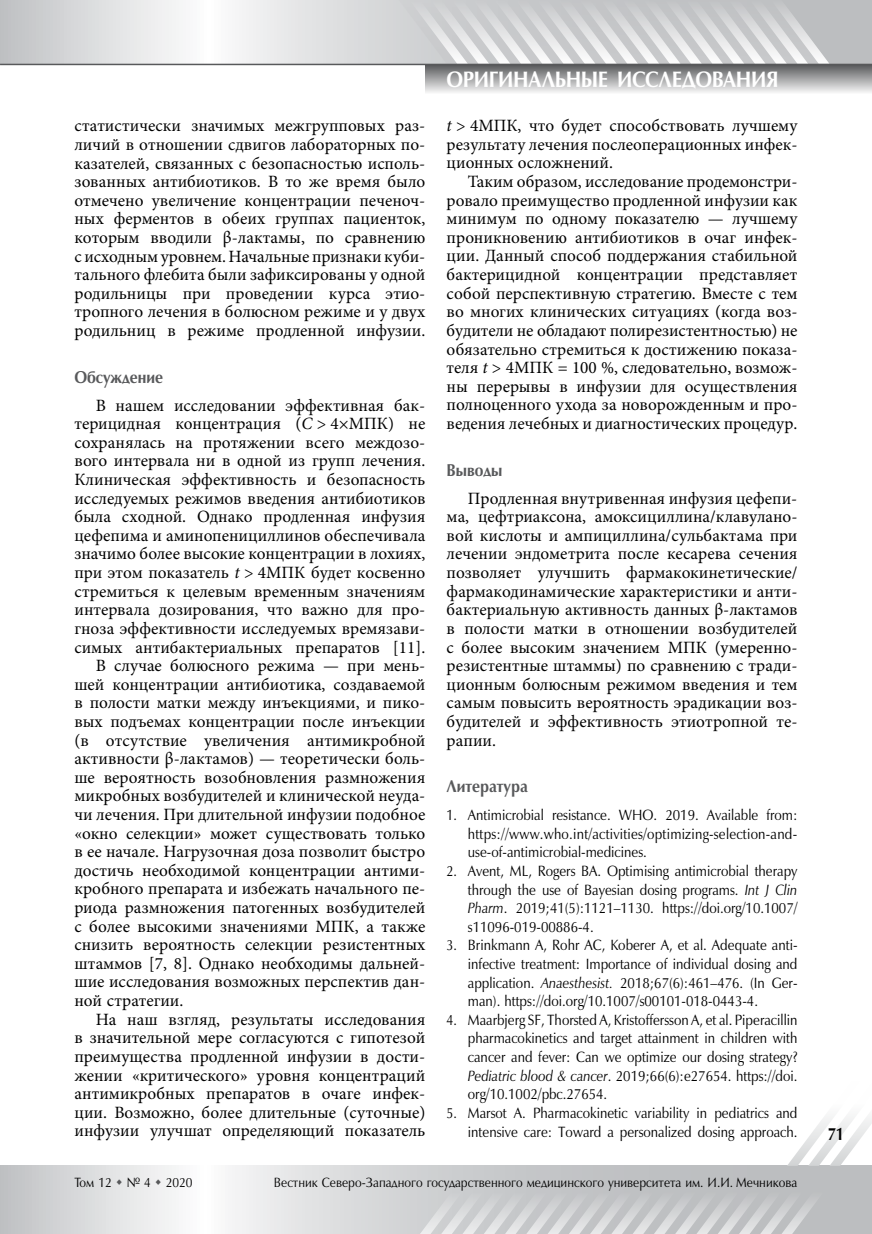
<style>
.page{position:relative;width:872px;height:1234px;background:#fff}
.page>*{position:absolute;margin:0;border:0;box-sizing:border-box;transform-origin:0 0}
.t1{font:700 22.5px "Optimum AP";letter-spacing:-.02em;color:#fff;scale:.9 1}
.t2{font:700 18px "Optimum AP";color:#000;scale:.85 1}
.t3{font:17.25px/18.6px "Minion Pro";color:#000;text-align:justify}
.t4{font:700 17.25px "Optimum AP";color:#58595b;scale:.9 1}
.t5{font:15px/18.6px "Optimum AP";color:#000;text-align:justify;scale:.85 1}
.t6{font:13.5px "Optimum AP";color:#000;scale:.9 1}
.s1{font-style:italic}
</style>
<div class="page">
<svg style="left:0;top:0;width:872px;height:64px"></svg>
<svg style="left:0;top:1165px;width:404px;height:68px"></svg>
<div style="left:425px;top:64px;width:447px;height:30px;background:linear-gradient(to bottom,#555658,#f4f4f4)"></div>
<svg style="left:383px;top:0;width:446px;height:64px;background:#d1d2d4"></svg>
<hr style="left:0;top:64px;width:872px;height:1px;background:#58595b">
<svg style="left:404px;top:1116px;width:468px;height:117px"></svg>
<div style="left:859px;top:1130px;width:13px;height:28px;background:#fff"></div>
<svg style="left:117px;top:1178px;width:5px;height:6px"></svg>
<svg style="left:156px;top:1178px;width:5px;height:6px"></svg>
<p class="t3" style="left:74px;top:117px;width:352px">статистически значимых межгрупповых раз‑ личий в отношении сдвигов лабораторных по‑ казателей, связанных с безопасностью исполь‑ зованных антибиотиков. В то же время было отмечено увеличение концентрации печеноч‑ ных ферментов в обеих группах пациенток, которым вводили β-лактамы, по сравнению с исходным уровнем. Начальные признаки куби&shy;тального флебита были зафиксированы у одной родильницы при проведении курса этио&shy;тропного лечения в болюсном режиме и у двух родильниц в режиме продленной инфузии.</p>
<p class="t4" style="left:74px;top:367px;width:100px">Обсуждение</p>
<p class="t3" style="left:96px;top:396px;width:331px">В нашем исследовании эффективная бак‑</p>
<p class="t3" style="left:74px;top:414px;width:352px">терицидная концентрация (<span class="s1">С</span> &gt; 4×МПК) не</p>
<p class="t3" style="left:74px;top:433px;width:352px">сохранялась на протяжении всего междозо‑</p>
<p class="t3" style="left:74px;top:451px;width:352px">вого интервала ни в одной из групп лечения.</p>
<p class="t3" style="left:74px;top:470px;width:352px">Клиническая эффективность и безопасность</p>
<p class="t3" style="left:74px;top:489px;width:352px">исследуемых режимов введения антибиотиков</p>
<p class="t3" style="left:74px;top:507px;width:352px">была сходной. Однако продленная инфузия</p>
<p class="t3" style="left:74px;top:526px;width:352px">цефепима и аминопенициллинов обеспечивала</p>
<p class="t3" style="left:74px;top:544px;width:352px">значимо более высокие концентрации в лохиях,</p>
<p class="t3" style="left:74px;top:563px;width:352px">при этом показатель <span class="s1">t</span> &gt; 4МПК будет косвенно</p>
<p class="t3" style="left:74px;top:582px;width:352px">стремиться к целевым временным значениям</p>
<p class="t3" style="left:74px;top:600px;width:352px">интервала дозирования, что важно для про‑</p>
<p class="t3" style="left:74px;top:619px;width:350px">гноза эффективности исследуемых времязави-</p>
<p class="t3" style="left:74px;top:637px;width:352px">симых антибактериальных препаратов [11].</p>
<p class="t3" style="left:96px;top:656px;width:331px">В случае болюсного режима — при мень‑</p>
<p class="t3" style="left:74px;top:674px;width:352px">шей концентрации антибиотика, создаваемой</p>
<p class="t3" style="left:74px;top:693px;width:352px">в полости матки между инъекциями, и пико‑</p>
<p class="t3" style="left:74px;top:712px;width:352px">вых подъемах концентрации после инъекции</p>
<p class="t3" style="left:74px;top:730px;width:352px">(в отсутствие увеличения антимикробной</p>
<p class="t3" style="left:74px;top:749px;width:352px">активности β-лактамов) — теоретически боль‑</p>
<p class="t3" style="left:74px;top:767px;width:352px">ше вероятность возобновления размножения</p>
<p class="t3" style="left:74px;top:786px;width:352px">микробных возбудителей и клинической неуда‑</p>
<p class="t3" style="left:74px;top:805px;width:352px">чи лечения. При длительной инфузии подобное</p>
<p class="t3" style="left:74px;top:823px;width:352px">«окно селекции» может существовать только</p>
<p class="t3" style="left:74px;top:842px;width:352px">в ее начале. Нагрузочная доза позволит быстро</p>
<p class="t3" style="left:74px;top:860px;width:352px">достичь необходимой концентрации антими‑</p>
<p class="t3" style="left:74px;top:879px;width:352px">кробного препарата и избежать начального пе‑</p>
<p class="t3" style="left:74px;top:898px;width:352px">риода размножения патогенных возбудителей</p>
<p class="t3" style="left:74px;top:916px;width:352px">с более высокими значениями МПК, а также</p>
<p class="t3" style="left:74px;top:935px;width:352px">снизить вероятность селекции резистентных</p>
<p class="t3" style="left:74px;top:953px;width:352px">штаммов [7, 8]. Однако необходимы дальней‑</p>
<p class="t3" style="left:74px;top:972px;width:352px">шие исследования возможных перспектив дан‑</p>
<p class="t3" style="left:74px;top:991px;width:110px">ной стратегии.</p>
<p class="t3" style="left:96px;top:1009px;width:331px">На наш взгляд, результаты исследования</p>
<p class="t3" style="left:74px;top:1028px;width:352px">в значительной мере согласуются с гипотезой</p>
<p class="t3" style="left:74px;top:1046px;width:352px">преимущества продленной инфузии в дости‑</p>
<p class="t3" style="left:74px;top:1065px;width:352px">жении «критического» уровня концентраций</p>
<p class="t3" style="left:74px;top:1084px;width:352px">антимикробных препаратов в очаге инфек‑</p>
<p class="t3" style="left:74px;top:1102px;width:352px">ции. Возможно, более длительные (суточные)</p>
<p class="t3" style="left:74px;top:1121px;width:352px">инфузии улучшат определяющий показатель</p>
<h1 class="t1" style="left:446px;top:67px;width:370px">ОРИГИНАЛЬНЫЕ ИССЛЕДОВАНИЯ</h1>
<p class="t3" style="left:446px;top:116px;width:352px"><span class="s1">t</span> &gt; 4МПК, что будет способствовать лучшему результату лечения послеоперационных инфек‑ ционных осложнений.</p>
<p class="t3" style="left:446px;top:172px;width:352px;text-indent:21px">Таким образом, исследование продемонстри‑ ровало преимущество продленной инфузии как минимум по одному показателю — лучшему проникновению антибиотиков в очаг инфек‑ ции. Данный способ поддержания стабильной бактерицидной концентрации представляет собой перспективную стратегию. Вместе с тем во многих клинических ситуациях (когда воз‑ будители не обладают полирезистентностью) не обязательно стремиться к достижению показа‑ теля <span class="s1">t</span> &gt; 4МПК = 100 %, следовательно, возмож‑ ны перерывы в инфузии для осуществления полноценного ухода за новорожденным и про‑ ведения лечебных и диагностических процедур.</p>
<p class="t4" style="left:446px;top:460px;width:64px">Выводы</p>
<p class="t3" style="left:446px;top:489px;width:352px;text-indent:21px">Продленная внутривенная инфузия цефепи‑ ма, цефтриаксона, амоксициллина/клавулано‑ вой кислоты и ампициллина/сульбактама при лечении эндометрита после кесарева сечения позволяет улучшить фармакокинетические/ фармакодинамические характеристики и анти‑ бактериальную активность данных β-лактамов в полости матки в отношении возбудителей с более высоким значением МПК (умеренно&shy;резистентные штаммы) по сравнению с тради‑ ционным болюсным режимом введения и тем самым повысить вероятность эрадикации воз‑ будителей и эффективность этиотропной те&shy;рапии.</p>
<p class="t4" style="left:446px;top:777px;width:92px">Литература</p>
<p class="t5" style="left:468px;top:806px;width:389px;text-indent:-21px">1. Antimicrobial resistance. WHO. 2019. Available from: https://www.who.int/activities/optimizing-selection-and&shy;use-of-antimicrobial-medicines.</p>
<p class="t5" style="left:468px;top:862px;width:389px;text-indent:-21px">2. Avent, ML, Rogers BA. Optimising antimicrobial therapy through the use of Bayesian dosing programs. <span class="s1">Int J Clin Pharm</span>. 2019;41(5):1121–1130. https://doi.org/10.1007/ s11096-019-00886-4.</p>
<p class="t5" style="left:468px;top:936px;width:389px;text-indent:-21px">3. Brinkmann A, Rohr AC, Koberer A, et al. Adequate anti&shy;infective treatment: Importance of individual dosing and application. <span class="s1">Anaesthesist.</span> 2018;67(6):461–476. (In Ger&shy;man). https://doi.org/10.1007/s00101-018-0443-4.</p>
<p class="t5" style="left:468px;top:1010px;width:389px;text-indent:-21px">4. Maarbjerg SF, Thorsted A, Kristoffersson A, et al. Piperacillin pharmacokinetics and target attainment in children with cancer and fever: Can we optimize our dosing strategy?<br><span class="s1">Pediatric blood &amp; cancer</span>. 2019;66(6):e27654. https://doi. org/10.1002/pbc.27654.</p>
<p class="t5" style="left:446px;top:1103px;width:414px;text-align:right">5. Marsot A. Pharmacokinetic variability in pediatrics and intensive care: Toward a personalized dosing approach.</p>
<p class="t6" style="left:74px;top:1175px;width:133px">Том 12 № 4 2020</p>
<p class="t6" style="left:274px;top:1175px;width:583px">Вестник Северо-Западного государственного медицинского университета им. И.И. Мечникова</p>
<p class="t2" style="left:827px;top:1124px;width:21px">71</p>
</div>
